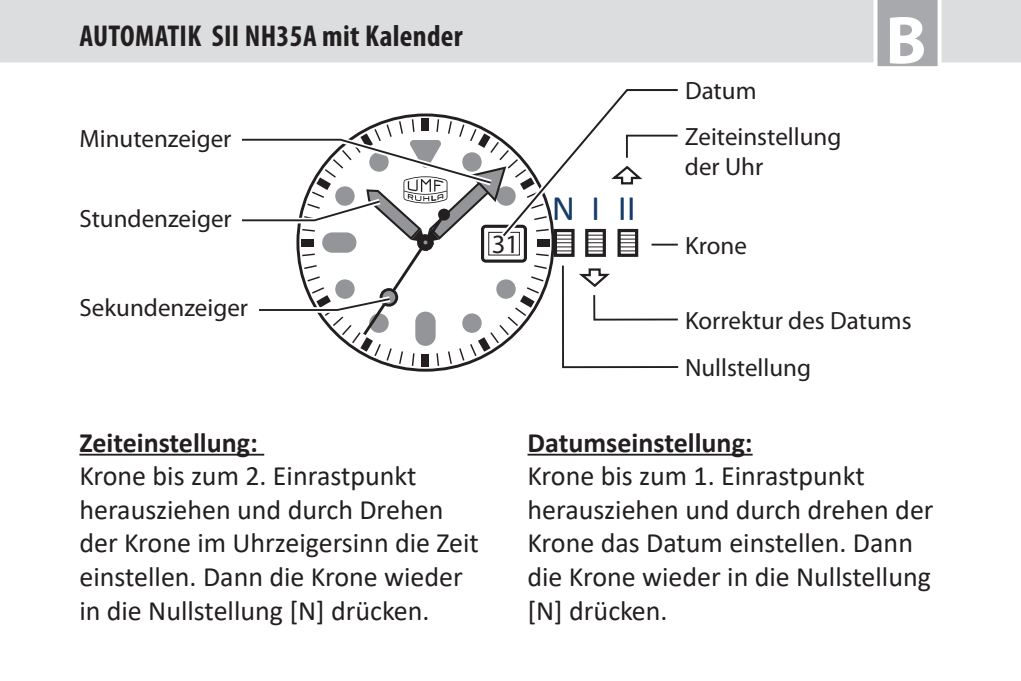
<style>
.page{position:relative;width:1021px;height:681px;background:#fff}
.page>*{position:absolute;margin:0;border:0;box-sizing:border-box;transform-origin:0 0}
.t1{font:700 68px "Myriad Pro";color:#fff}
.t2{font:36px "Calibri";color:#173c6a}
.t3{font:700 condensed 30.4px "Myriad Pro";letter-spacing:.01em;color:#231f20}
.t4{font:28px/33.6px "Calibri";color:#231f20}
.t5{font:700 28px "Calibri";color:#231f20}
.t6{font:26.4px "Myriad Pro";color:#231f20}
.t7{font:24.8px/30px "Myriad Pro";color:#231f20}
</style>
<div class="page">
<div style="left:0;top:0;width:1020px;height:62px;background:#dcdddf"></div>
<svg style="left:873px;top:0;width:68px;height:67px;background:#b2b3b7"></svg>
<hr style="left:527px;top:453px;width:225px;height:2px;background:#231f20">
<hr style="left:79px;top:453px;width:185px;height:2px;background:#231f20">
<svg style="left:242px;top:89px;width:437px;height:280px"></svg>
<p class="t3" style="left:79px;top:17px;width:385px">AUTOMATIK SII NH35A mit Kalender</p>
<h1 class="t1" style="left:885px;top:-4px;width:43px">B</h1>
<p class="t7" style="left:685px;top:76px;width:73px">Datum</p>
<p class="t7" style="left:79px;top:123px;width:154px">Minutenzeiger</p>
<p class="t7" style="left:685px;top:121px;width:158px">Zeiteinstellung der Uhr</p>
<p class="t7" style="left:79px;top:203px;width:154px">Stundenzeiger</p>
<p class="t7" style="left:79px;top:292px;width:170px">Sekundenzeiger</p>
<p class="t6" style="left:491px;top:227px;width:29px">31</p>
<p class="t2" style="left:551px;top:183px;width:86px">NIII</p>
<p class="t7" style="left:685px;top:230px;width:63px">Krone</p>
<p class="t7" style="left:685px;top:305px;width:228px">Korrektur des Datums</p>
<p class="t7" style="left:685px;top:352px;width:127px">Nullstellung</p>
<p class="t5" style="left:79px;top:422px;width:180px">Zeiteinstellung:</p>
<p class="t4" style="left:79px;top:458px;width:401px">Krone bis zum 2. Einrastpunkt herausziehen und durch Drehen der Krone im Uhrzeigersinn die Zeit einstellen. Dann die Krone wieder in die Nullstellung [N] drücken.</p>
<p class="t5" style="left:527px;top:422px;width:227px">Datumseinstellung:</p>
<p class="t4" style="left:527px;top:458px;width:408px">Krone bis zum 1. Einrastpunkt herausziehen und durch drehen der<br>Krone das Datum einstellen. Dann die Krone wieder in die Nullstellung [N] drücken.</p>
</div>
